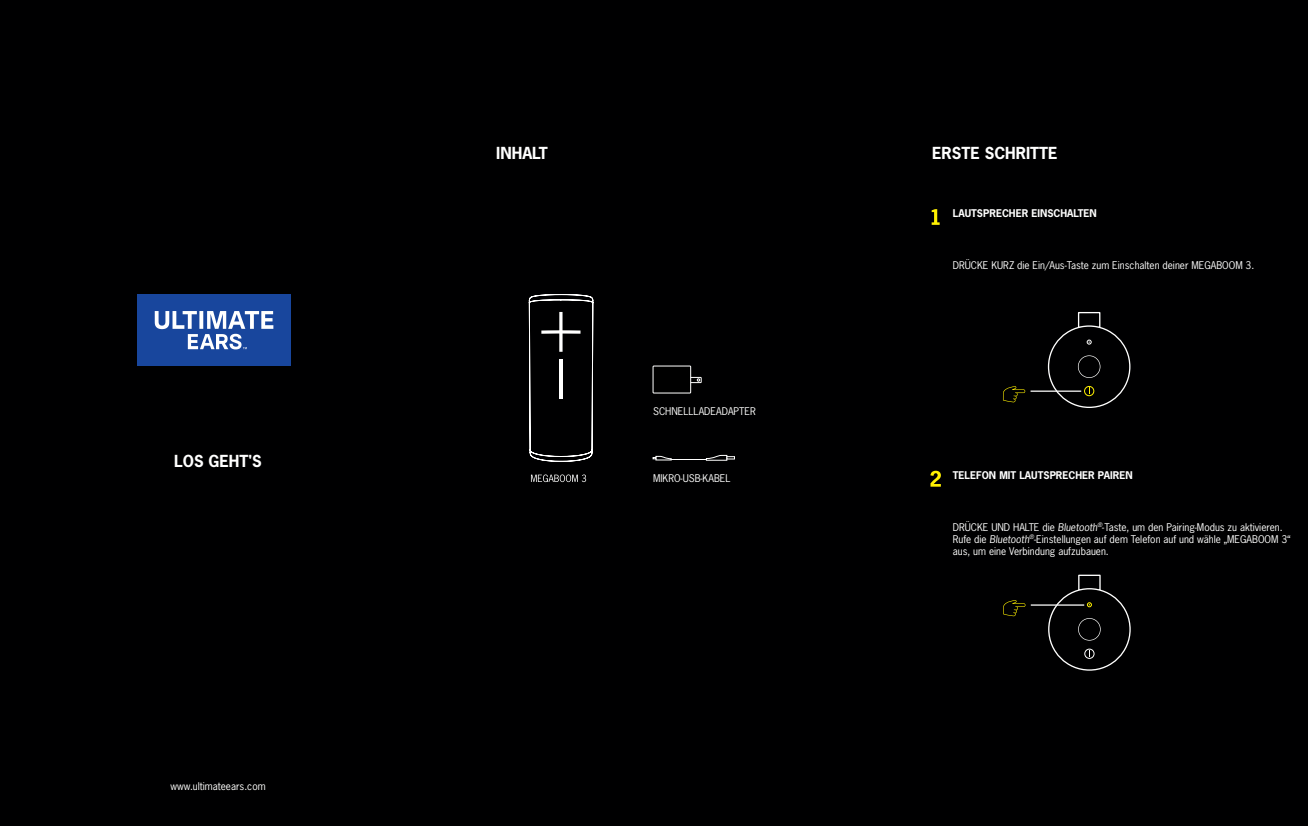
<style>
.page{position:relative;width:1308px;height:826px;background:#fff}
.page>*{position:absolute;margin:0;border:0;box-sizing:border-box;transform-origin:0 0}
.t1{font:700 15.62px "News Gothic Std";color:#fff}
.t2{font:10px/12px "News Gothic Std";color:#fff}
.t3{font:700 10px "News Gothic Std";color:#fff}
.s1{font-style:italic}
</style>
<div class="page">
<div style="left:0;top:0;width:1307px;height:826px;background:#000001"></div>
<div style="left:138px;top:294px;width:153px;height:71px;background:#18469d"></div>
<svg style="left:155px;top:311px;width:118px;height:38px"></svg>
<svg style="left:531px;top:474px;width:55px;height:8px"></svg>
<svg style="left:705px;top:455px;width:30px;height:6px"></svg>
<hr style="left:670px;top:459px;width:36px;height:1px;background:#fff">
<svg style="left:652px;top:456px;width:20px;height:4px"></svg>
<svg style="left:529px;top:294px;width:65px;height:168px"></svg>
<hr style="left:559px;top:359px;width:3px;height:39px;background:#fff">
<div style="left:688px;top:377px;width:13px;height:6px;border:1px solid #fff"></div>
<div style="left:653px;top:366px;width:37px;height:27px;background:#000"></div>
<div style="left:652px;top:366px;width:39px;height:27px;border:1px solid #fff"></div>
<svg style="left:931px;top:209px;width:8px;height:16px"></svg>
<svg style="left:930px;top:470px;width:11px;height:16px"></svg>
<svg style="left:1003px;top:386px;width:22px;height:16px"></svg>
<div style="left:1078px;top:312px;width:22px;height:16px;border:1px solid #fff"></div>
<div style="left:1048px;top:326px;width:81px;height:81px;background:#000001;border-radius:50%"></div>
<div style="left:1047px;top:325px;width:83px;height:83px;border:1px solid #fff;border-radius:50%"></div>
<div style="left:1084px;top:386px;width:10px;height:10px;border:1px solid #fff101;border-radius:50%"></div>
<svg style="left:1087px;top:340px;width:4px;height:4px"></svg>
<svg style="left:1078px;top:355px;width:22px;height:23px"></svg>
<hr style="left:1030px;top:390px;width:51px;height:2px;background:#fff">
<div style="left:1078px;top:574px;width:22px;height:17px;border:1px solid #fff"></div>
<div style="left:1048px;top:588px;width:82px;height:82px;background:#000001;border-radius:50%"></div>
<div style="left:1048px;top:588px;width:82px;height:82px;border:1px solid #fff;border-radius:50%"></div>
<div style="left:1084px;top:649px;width:10px;height:9px;border:1px solid #fff;border-radius:50%"></div>
<svg style="left:1087px;top:602px;width:4px;height:5px"></svg>
<svg style="left:1078px;top:618px;width:22px;height:22px"></svg>
<svg style="left:1003px;top:600px;width:22px;height:16px"></svg>
<hr style="left:1030px;top:604px;width:54px;height:1px;background:#fff">
<p class="t1" style="left:174px;top:451px;width:89px">LOS GEHT S'</p>
<p class="t2" style="left:170px;top:780px;width:97px">www.ultimateears.com</p>
<p class="t1" style="left:496px;top:143px;width:53px">INHALT</p>
<p class="t2" style="left:653px;top:405px;width:104px">SCHNELLLADEADAPTER</p>
<p class="t2" style="left:653px;top:472px;width:79px">MIKRO-USB-KABEL</p>
<p class="t1" style="left:932px;top:143px;width:127px">ERSTE SCHRITTE</p>
<p class="t3" style="left:952px;top:206px;width:145px">LAUTSPRECHER EINSCHALTEN</p>
<p class="t2" style="left:952px;top:259px;width:303px">DRÜCKE KURZ die Ein/Aus-Taste zum Einschalten deiner MEGABOOM 3.</p>
<p class="t3" style="left:952px;top:468px;width:181px">TELEFON MIT LAUTSPRECHER PAIREN</p>
<p class="t2" style="left:952px;top:521px;width:339px">DRÜCKE UND HALTE die <span class="s1">Bluetooth</span> -<sup>®</sup> Taste, um den Pairing-Modus zu aktivieren.<br>Rufe die <span class="s1">Bluetooth</span> -<sup>®</sup> Einstellungen auf dem Telefon auf und wähle „MEGABOOM ”3 aus, um eine Verbindung aufzubauen.</p>
</div>
